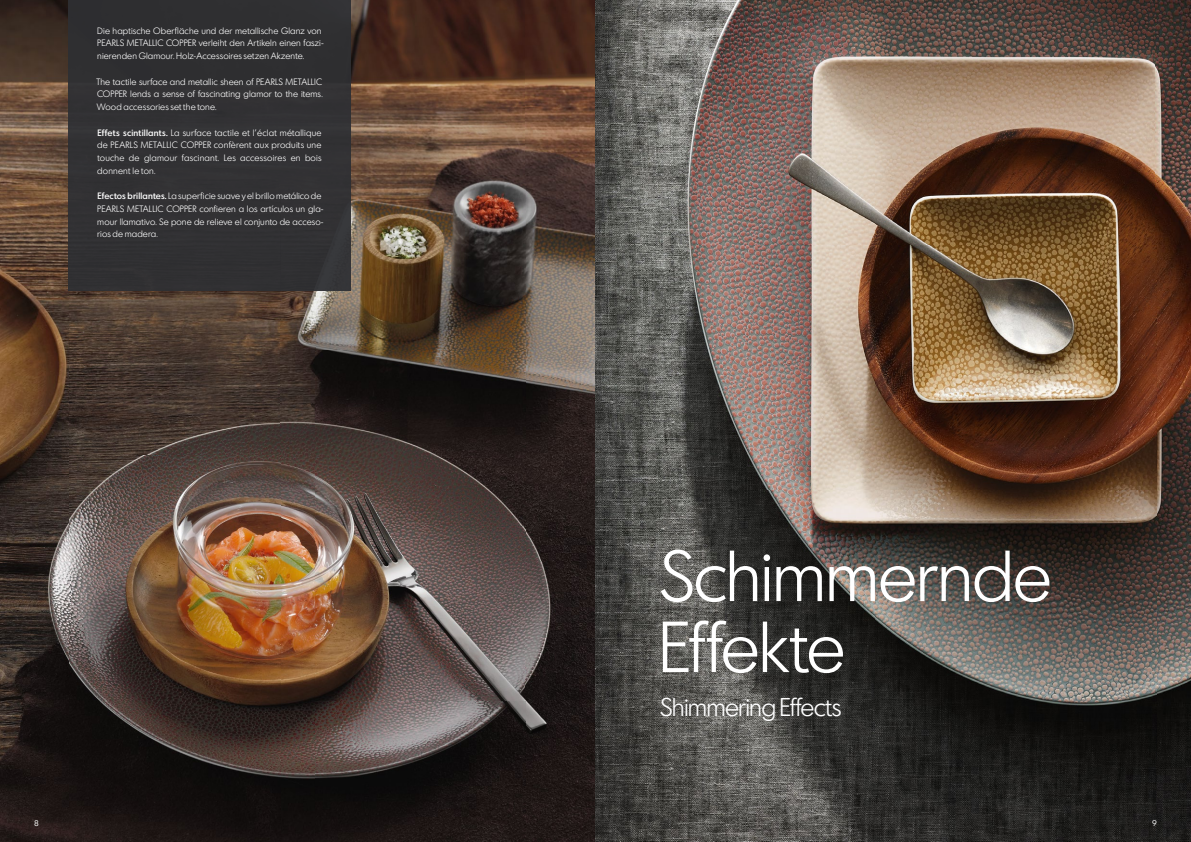
<style>
.page{position:relative;width:1191px;height:842px;background:#fff}
.page>*{position:absolute;margin:0;border:0;box-sizing:border-box;transform-origin:0 0}
.t1{font:300 70px/71px "Bauscher";letter-spacing:-.02em;color:#fff}
.t2{font:300 25px "Bauscher";letter-spacing:-.035em;color:#fff}
.t3{font:300 9px/12.7px "Bauscher";letter-spacing:.01em;color:#fff}
.t4{font:8px "Bauscher";color:#fff}
.s1{font-weight:500}
</style>
<div class="page">
<img style="left:0;top:0;width:70px;height:842px">
<img style="left:350px;top:0;width:175px;height:175px">
<img style="left:525px;top:0;width:666px;height:842px">
<img style="left:315px;top:175px;width:211px;height:667px">
<img style="left:70px;top:291px;width:245px;height:551px">
<div style="left:69px;top:0;width:281px;height:291px;background:#313033"></div>
<p class="t3" style="left:97px;top:24px;width:228px">Die haptische Oberfläche und der metallische Glanz von<br>PEARLS METALLIC COPPER verleiht den Artikeln einen faszi&shy;nierenden Glamour. Holz-Accessoires setzen Akzente.</p>
<p class="t3" style="left:96px;top:75px;width:228px;text-align:justify">The tactile surface and metallic sheen of PEARLS METALLIC COPPER lends a sense of fascinating glamor to the items.<br>Wood accessories set the tone.</p>
<p class="t3" style="left:97px;top:126px;width:226px;text-align:justify"><span class="s1">Effets scintillants.</span> La surface tactile et l’éclat métallique de PEARLS METALLIC COPPER confèrent aux produits une touche de glamour fascinant. Les accessoires en bois donnent le ton.</p>
<p class="t3" style="left:97px;top:189px;width:228px"><span class="s1">Efectos brillantes.</span> La superficie suave y el brillo metálico de PEARLS METALLIC COPPER confieren a los artículos un gla&shy;mour llamativo. Se pone de relieve el conjunto de acceso&shy;rios de madera.</p>
<h1 class="t1" style="left:658px;top:539px;width:395px">Schimmernde<br>Effekte</h1>
<h2 class="t2" style="left:660px;top:691px;width:183px">Shimmering Effects</h2>
<p class="t4" style="left:34px;top:819px;width:6px">8</p>
<p class="t4" style="left:1152px;top:819px;width:6px">9</p>
</div>
